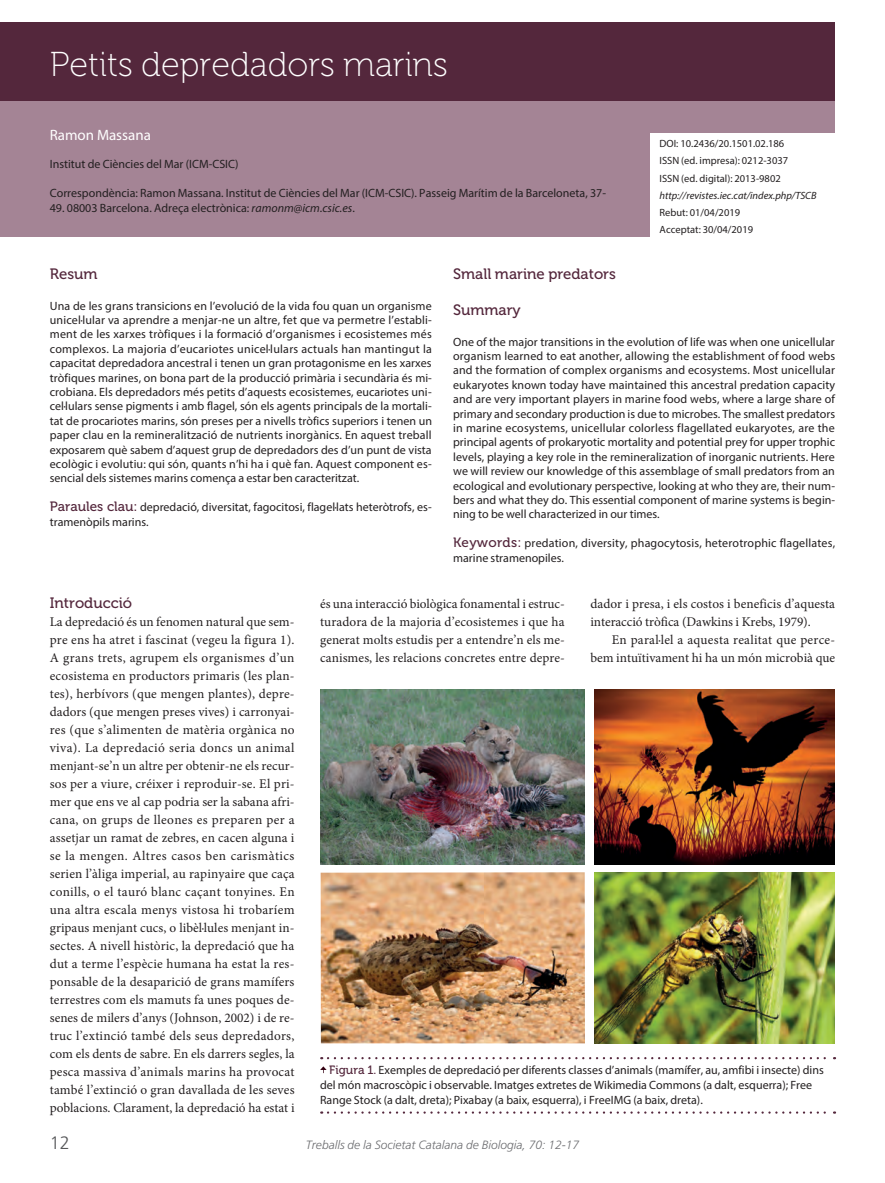
<style>
.page{position:relative;width:885px;height:1183px;background:#fff}
.page>*{position:absolute;margin:0;border:0;box-sizing:border-box;transform-origin:0 0}
.Titol_Recerca{font:34.5px "Museo 100";color:#fff}
.Folio_inferior{font:300 18px "Frutiger LT Std";color:#57585a}
.Titol_Resum{font:15px "Museo 500";color:#54273c}
.Autor_Recerca{font:15px "Myriad Pro";color:#fff}
.L1{font:15px "Museo 500";color:#54273c}
.Z0{font:13.35px/18px "Minion Pro";letter-spacing:.005em;color:#231f20;text-align:justify}
.Z{font:13.35px/18px "Minion Pro";color:#231f20;text-align:right}
.Resum_CAT_0{font:12px/14.4px "Myriad Pro";color:#231f20;text-align:justify}
.Resum_ANG_0{font:12px/14.4px "Myriad Pro";color:#231f20;text-align:justify}
.Peu_figura{font:12px/15px "Myriad Pro";color:#231f20}
.Adressa__Recerca{font:12px "Myriad Pro";color:#231f20}
.Paraules_clau_CAT{font:12px/14.4px "Myriad Pro";color:#231f20}
.Paraules_clau_ANG{font:12px/14.4px "Myriad Pro";letter-spacing:.015em;color:#231f20}
.Folio_inferior-2{font:italic 300 12px "Frutiger LT Std";color:#6c6d70}
.Info_Recerca{font:10.5px "Myriad Pro";color:#231f20}
.Info_Recerca-2{font:italic 10.5px "Myriad Pro";color:#231f20}
.s1{font-style:italic}
.s2{font-family:"Museo 500";font-size:13.5px;color:#54273c}
.s3{font-family:"Museo 500";color:#54273c}
</style>
<div class="page">
<div style="left:0;top:23px;width:835px;height:78px;background:#54273c"></div>
<div style="left:0;top:101px;width:835px;height:136px;background:#a48495"></div>
<div style="left:650px;top:133px;width:185px;height:104px;background:#fff"></div>
<img style="left:321px;top:689px;width:264px;height:175px">
<img style="left:594px;top:689px;width:240px;height:175px">
<img style="left:594px;top:872px;width:240px;height:171px">
<img style="left:320px;top:872px;width:265px;height:171px">
<svg style="left:328px;top:1057px;width:507px;height:2px"></svg>
<svg style="left:328px;top:1111px;width:507px;height:2px"></svg>
<svg style="left:320px;top:1066px;width:6px;height:6px"></svg>
<p class="Titol_Recerca" style="left:50px;top:46px;width:399px">Petits depredadors marins</p>
<p class="Autor_Recerca" style="left:50px;top:125px;width:103px">Ramon Massana</p>
<p class="Adressa__Recerca" style="left:50px;top:157px;width:190px">Institut de Ciències del Mar (ICM-CSIC)</p>
<p class="Adressa__Recerca" style="left:50px;top:186px;width:557px">Correspondència: Ramon Massana. Institut de Ciències del Mar (ICM-CSIC). Passeig Marítim de la Barceloneta, 37-</p>
<p class="Adressa__Recerca" style="left:50px;top:200px;width:306px">49. 08003 Barcelona. Adreça electrònica: <span class="s1">ramonm@icm.csic.es</span>.</p>
<p class="Info_Recerca" style="left:659px;top:137px;width:126px">DOI: 10.2436/20.1501.02.186</p>
<p class="Info_Recerca" style="left:659px;top:154px;width:130px">ISSN (ed. impresa): 0212-3037</p>
<p class="Info_Recerca" style="left:659px;top:171px;width:123px">ISSN (ed. digital): 2013-9802</p>
<p class="Info_Recerca-2" style="left:659px;top:189px;width:158px">http://revistes.iec.cat/index.php/TSCB</p>
<p class="Info_Recerca" style="left:659px;top:206px;width:82px">Rebut: 01/04/2019</p>
<p class="Info_Recerca" style="left:659px;top:223px;width:95px">Acceptat: 30/04/2019</p>
<p class="Titol_Resum" style="left:50px;top:266px;width:49px">Resum</p>
<p class="Resum_CAT_0" style="left:50px;top:298px;width:384px">Una de les grans transicions en l’evolució de la vida fou quan un organisme unicel·lular va aprendre a menjar-ne un altre, fet que va permetre l’establi&shy;ment de les xarxes tròfiques i la formació d’organismes i ecosistemes més complexos. La majoria d’eucariotes unicel·lulars actuals han mantingut la capacitat depredadora ancestral i tenen un gran protagonisme en les xarxes tròfiques marines, on bona part de la producció primària i secundària és mi&shy;crobiana. Els depredadors més petits d’aquests ecosistemes, eucariotes uni&shy;cel·lulars sense pigments i amb flagel, són els agents principals de la mortali&shy;tat de procariotes marins, són preses per a nivells tròfics superiors i tenen un paper clau en la remineralització de nutrients inorgànics. En aquest treball exposarem què sabem d’aquest grup de depredadors des d’un punt de vista ecològic i evolutiu: qui són, quants n’hi ha i què fan. Aquest component es&shy;sencial dels sistemes marins comença a estar ben caracteritzat.</p>
<p class="Paraules_clau_CAT" style="left:50px;top:499px;width:383px"><span class="s2">Paraules clau:</span> depredació, diversitat, fagocitosi, flagel·lats heteròtrofs, es&shy;tramenòpils marins.</p>
<p class="Titol_Resum" style="left:453px;top:266px;width:164px">Small marine predators</p>
<p class="Titol_Resum" style="left:453px;top:302px;width:69px">Summary</p>
<p class="Resum_ANG_0" style="left:453px;top:334px;width:383px">One of the major transitions in the evolution of life was when one unicellular organism learned to eat another, allowing the establishment of food webs and the formation of complex organisms and ecosystems. Most unicellular eukaryotes known today have maintained this ancestral predation capacity and are very important players in marine food webs, where a large share of primary and secondary production is due to microbes. The smallest predators in marine ecosystems, unicellular colorless flagellated eukaryotes, are the principal agents of prokaryotic mortality and potential prey for upper trophic levels, playing a key role in the remineralization of inorganic nutrients. Here we will review our knowledge of this assemblage of small predators from an ecological and evolutionary perspective, looking at who they are, their num&shy;bers and what they do. This essential component of marine systems is begin&shy;ning to be well characterized in our times.</p>
<p class="Paraules_clau_ANG" style="left:453px;top:535px;width:383px"><span class="s2">Keywords:</span> predation, diversity, phagocytosis, heterotrophic flagellates, marine stramenopiles.</p>
<p class="L1" style="left:50px;top:594px;width:84px">Introducció</p>
<p class="Z0" style="left:50px;top:612px;width:246px">La depredació és un fenomen natural que sem&shy;pre ens ha atret i fascinat (vegeu la figura 1).<br>A grans trets, agrupem els organismes d’un ecosistema en productors primaris (les plan&shy;tes), herbívors (que mengen plantes), depre&shy;dadors (que mengen preses vives) i carronyai&shy;res (que s’alimenten de matèria orgànica no viva). La depredació seria doncs un animal menjant-se’n un altre per obtenir-ne els recur&shy;sos per a viure, créixer i reproduir-se. El pri&shy;mer que ens ve al cap podria ser la sabana afri&shy;cana, on grups de lleones es preparen per a assetjar un ramat de zebres, en cacen alguna i se la mengen. Altres casos ben carismàtics serien l’àliga imperial, au rapinyaire que caça conills, o el tauró blanc caçant tonyines. En una altra escala menys vistosa hi trobaríem gripaus menjant cucs, o libèl·lules menjant in&shy;sectes. A nivell històric, la depredació que ha dut a terme l’espècie humana ha estat la res&shy;ponsable de la desaparició de grans mamífers terrestres com els mamuts fa unes poques de&shy;senes de milers d’anys (Johnson, 2002) i de re&shy;truc l’extinció també dels seus depredadors, com els dents de sabre. En els darrers segles, la pesca massiva d’animals marins ha provocat també l’extinció o gran davallada de les seves poblacions. Clarament, la depredació ha estat i</p>
<p class="Z0" style="left:320px;top:595px;width:246px">és una interacció biològica fonamental i estruc&shy;turadora de la majoria d’ecosistemes i que ha generat molts estudis per a entendre’n els me&shy;canismes, les relacions concretes entre depre-</p>
<p class="Z0" style="left:590px;top:595px;width:246px">dador i presa, i els costos i beneficis d’aquesta interacció tròfica (Dawkins i Krebs, 1979).</p>
<p class="Z" style="left:590px;top:631px;width:246px">En paral·lel a aquesta realitat que perce&shy;bem intuïtivament hi ha un món microbià que</p>
<p class="Peu_figura" style="left:320px;top:1062px;width:505px;text-indent:9px"><span class="s3">Figura 1.</span> Exemples de depredació per diferents classes d’animals (mamífer, au, amfibi i insecte) dins del món macroscòpic i observable. Imatges extretes de Wikimedia Commons (a dalt, esquerra); Free<br>Range Stock (a dalt, dreta); Pixabay (a baix, esquerra), i FreeIMG (a baix, dreta).</p>
<p class="Folio_inferior" style="left:50px;top:1131px;width:22px">12</p>
<p class="Folio_inferior-2" style="left:306px;top:1137px;width:274px">Treballs de la Societat Catalana de Biologia, 70: 12-17</p>
</div>
